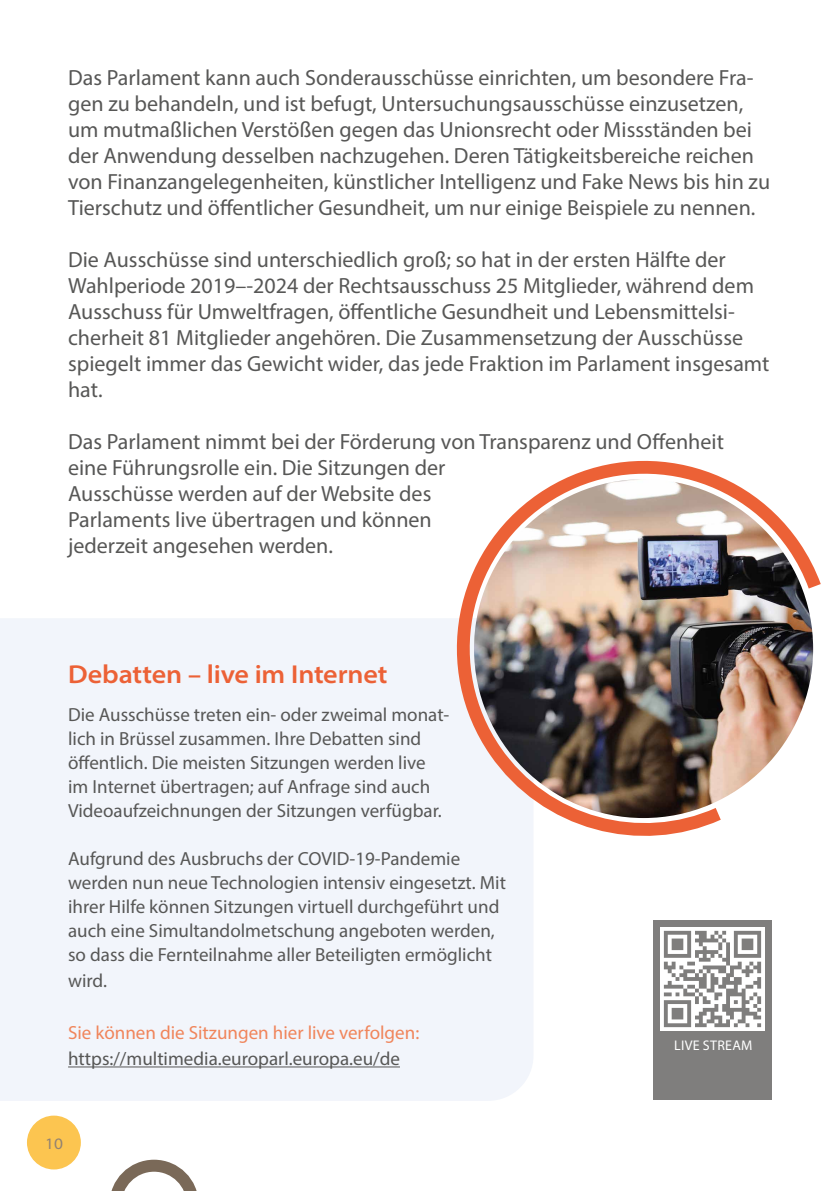
<style>
.page{position:relative;width:840px;height:1191px;background:#fff}
.page>*{position:absolute;margin:0;border:0;box-sizing:border-box;transform-origin:0 0}
.NEW-Box_Title{font:600 semi-expanded 26px "Myriad Pro";letter-spacing:-.005em;color:#ec6136}
.Paragraph{font:22px/26px "Myriad Pro";color:#575756}
.NEW-Box_Body{font:19px/24px "Myriad Pro";color:#575756}
.NEW-Box_Body-2{font:19px "Myriad Pro";color:#f0855b}
.t1{font:semi-expanded 16px "Myriad Pro";color:#918272}
.bijschrift_qrcode{font:14px "Myriad Pro";letter-spacing:.02em;color:#fff}
</style>
<div class="page">
<div style="left:27px;top:1115px;width:54px;height:54px;background:#fcc550;border-radius:50%"></div>
<svg style="left:111px;top:1159px;width:86px;height:32px"></svg>
<div style="left:0;top:618px;width:533px;height:482px;background:#f2f5fb"></div>
<div style="left:653px;top:920px;width:118px;height:179px;background:#7f7e7d"></div>
<img style="left:438px;top:460px;width:383px;height:388px">
<hr style="left:68px;top:1066px;width:332px;height:1px;background:#575756">
<img style="left:660px;top:927px;width:103px;height:103px">
<p class="Paragraph" style="left:68px;top:64px;width:703px">Das Parlament kann auch Sonderausschüsse einrichten, um besondere Fra&shy;gen zu behandeln, und ist befugt, Untersuchungsausschüsse einzusetzen, um mutmaßlichen Verstößen gegen das Unionsrecht oder Missständen bei der Anwendung desselben nachzugehen. Deren Tätigkeitsbereiche reichen von Finanzangelegenheiten, künstlicher Intelligenz und Fake News bis hin zu Tierschutz und öffentlicher Gesundheit, um nur einige Beispiele zu nennen.</p>
<p class="Paragraph" style="left:68px;top:246px;width:702px">Die Ausschüsse sind unterschiedlich groß; so hat in der ersten Hälfte der Wahlperiode 2019–-2024 der Rechtsausschuss 25 Mitglieder, während dem Ausschuss für Umweltfragen, öffentliche Gesundheit und Lebensmittelsi&shy;cherheit 81 Mitglieder angehören. Die Zusammensetzung der Ausschüsse spiegelt immer das Gewicht wider, das jede Fraktion im Parlament insgesamt hat.</p>
<p class="Paragraph" style="left:68px;top:428px;width:657px">Das Parlament nimmt bei der Förderung von Transparenz und Offenheit eine Führungsrolle ein. Die Sitzungen der<br>Ausschüsse werden auf der Website des<br>Parlaments live übertragen und können<br>jederzeit angesehen werden.</p>
<h2 class="NEW-Box_Title" style="left:68px;top:657px;width:321px">Debatten – live im Internet</h2>
<p class="NEW-Box_Body" style="left:68px;top:702px;width:382px">Die Ausschüsse treten ein- oder zweimal monat&shy;lich in Brüssel zusammen. Ihre Debatten sind öffentlich. Die meisten Sitzungen werden live im Internet übertragen; auf Anfrage sind auch Videoaufzeichnungen der Sitzungen verfügbar.</p>
<p class="NEW-Box_Body" style="left:68px;top:846px;width:439px">Aufgrund des Ausbruchs der COVID-19-Pandemie werden nun neue Technologien intensiv eingesetzt. Mit ihrer Hilfe können Sitzungen virtuell durchgeführt und auch eine Simultandolmetschung angeboten werden, so dass die Fernteilnahme aller Beteiligten ermöglicht</p>
<p class="NEW-Box_Body" style="left:68px;top:968px;width:40px">wird.</p>
<p class="NEW-Box_Body-2" style="left:68px;top:1021px;width:352px">Sie können die Sitzungen hier live verfolgen:</p>
<p class="NEW-Box_Body" style="left:68px;top:1046px;width:333px">https://multimedia.europarl.europa.eu/de</p>
<p class="t1" style="left:45px;top:1133px;width:19px">10</p>
<p class="bijschrift_qrcode" style="left:673px;top:1036px;width:80px">LIVE STREAM</p>
</div>
